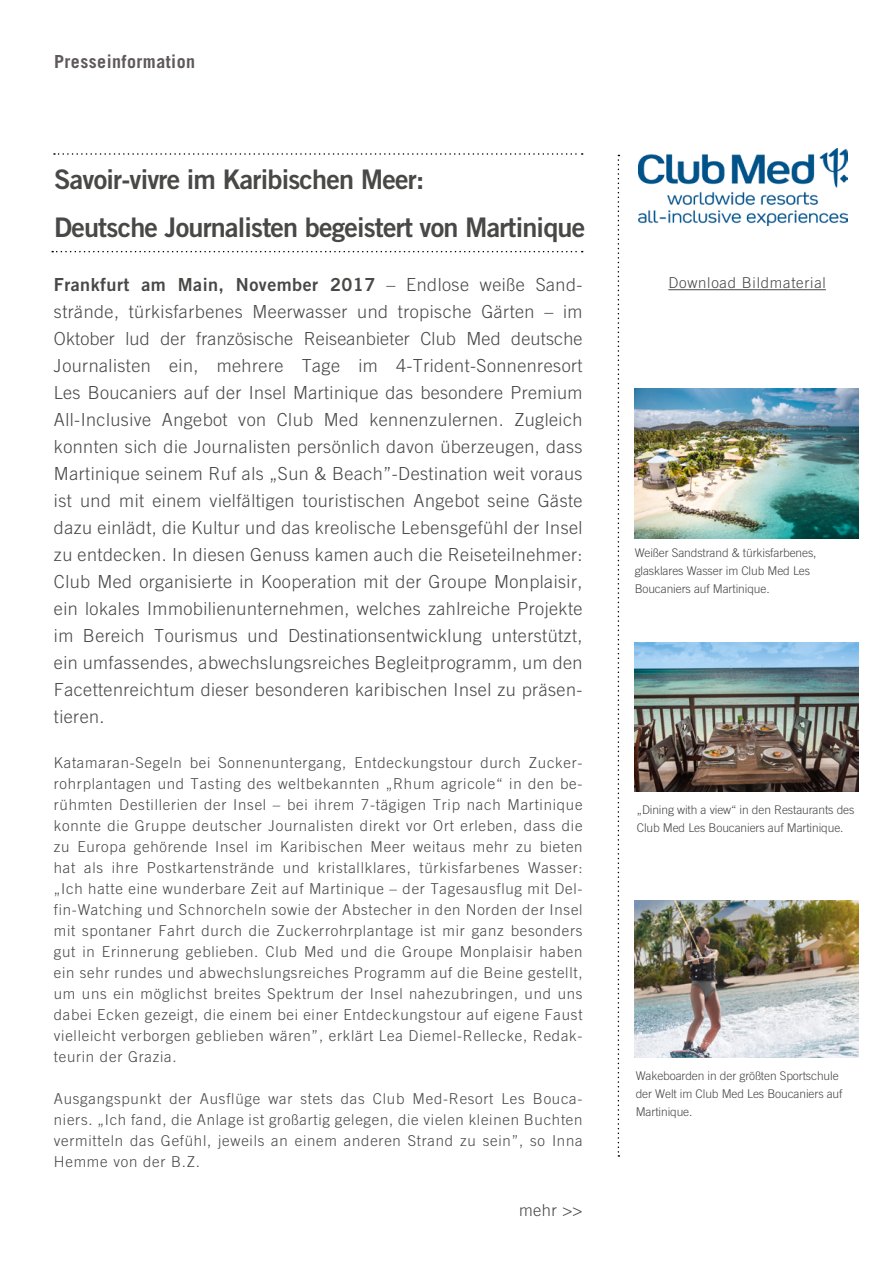
<style>
.page{position:relative;width:893px;height:1263px;background:#fff}
.page>*{position:absolute;margin:0;border:0;box-sizing:border-box;transform-origin:0 0}
.t1{font:27px/47.5px "Trade Gothic LT Bold Two";letter-spacing:-.03em;color:#484847}
.t2{font:300 18px/27px "Trade Gothic LT";letter-spacing:.025em;color:#484847;text-align:justify}
.t3{font:18px "Trade Gothic LT Bold Two";letter-spacing:.025em;color:#484847}
.t4{font:700 18px "Trade Gothic LT";letter-spacing:.025em;color:#5f5a5a}
.t5{font:300 16.5px "Trade Gothic LT";color:#484847}
.t6{font:300 15px/21px "Trade Gothic LT";letter-spacing:.05em;color:#484847;text-align:justify}
.t7{font:300 12px/18px "Trade Gothic LT";letter-spacing:-.01em;color:#484847}
.s1{font-family:"Trade Gothic LT";font-weight:300}
</style>
<div class="page">
<svg style="left:54px;top:153px;width:529px;height:2px"></svg>
<svg style="left:52px;top:251px;width:531px;height:1px"></svg>
<svg style="left:618px;top:155px;width:1px;height:1002px"></svg>
<img style="left:639px;top:149px;width:209px;height:76px">
<img style="left:635px;top:900px;width:223px;height:158px">
<img style="left:635px;top:389px;width:223px;height:149px">
<img style="left:635px;top:642px;width:223px;height:149px">
<hr style="left:668px;top:289px;width:158px;height:1px;background:#484847">
<p class="t4" style="left:54px;top:50px;width:143px">Presseinformation</p>
<h1 class="t1" style="left:54px;top:155px;width:532px">Savoir-vivre im Karibischen Meer:<br>Deutsche Journalisten begeistert von Martinique</h1>
<p class="t3" style="left:54px;top:273px;width:530px">Frankfurt am Main, November 2017 <span class="s1">– Endlose weiße Sand-</span></p>
<p class="t2" style="left:54px;top:298px;width:530px">strände, türkisfarbenes Meerwasser und tropische Gärten – im Oktober lud der französische Reiseanbieter Club Med deutsche Journalisten ein, mehrere Tage im 4-Trident-Sonnenresort Les Boucaniers auf der Insel Martinique das besondere Premium All-Inclusive Angebot von Club Med kennenzulernen. Zugleich konnten sich die Journalisten persönlich davon überzeugen, dass Martinique seinem Ruf als „Sun &amp; Beach”-Destination weit voraus ist und mit einem vielfältigen touristischen Angebot seine Gäste dazu einlädt, die Kultur und das kreolische Lebensgefühl der Insel zu entdecken. In diesen Genuss kamen auch die Reiseteilnehmer:<br>Club Med organisierte in Kooperation mit der Groupe Monplaisir, ein lokales Immobilienunternehmen, welches zahlreiche Projekte im Bereich Tourismus und Destinationsentwicklung unterstützt, ein umfassendes, abwechslungsreiches Begleitprogramm, um den Facettenreichtum dieser besonderen karibischen Insel zu präsen&shy;tieren.</p>
<p class="t6" style="left:54px;top:752px;width:530px">Katamaran-Segeln bei Sonnenuntergang, Entdeckungstour durch Zucker&shy;rohrplantagen und Tasting des weltbekannten „Rhum agricole“ in den be&shy;rühmten Destillerien der Insel – bei ihrem 7-tägigen Trip nach Martinique konnte die Gruppe deutscher Journalisten direkt vor Ort erleben, dass die zu Europa gehörende Insel im Karibischen Meer weitaus mehr zu bieten hat als ihre Postkartenstrände und kristallklares, türkisfarbenes Wasser: „Ich hatte eine wunderbare Zeit auf Martinique – der Tagesausflug mit Del&shy;fin-Watching und Schnorcheln sowie der Abstecher in den Norden der Insel mit spontaner Fahrt durch die Zuckerrohrplantage ist mir ganz besonders gut in Erinnerung geblieben. Club Med und die Groupe Monplaisir haben ein sehr rundes und abwechslungsreiches Programm auf die Beine gestellt, um uns ein möglichst breites Spektrum der Insel nahezubringen, und uns dabei Ecken gezeigt, die einem bei einer Entdeckungstour auf eigene Faust vielleicht verborgen geblieben wären”, erklärt Lea Diemel-Rellecke, Redak&shy;teurin der Grazia.</p>
<p class="t6" style="left:54px;top:1088px;width:530px">Ausgangspunkt der Ausflüge war stets das Club Med-Resort Les Bouca&shy;niers. „Ich fand, die Anlage ist großartig gelegen, die vielen kleinen Buchten vermitteln das Gefühl, jeweils an einem anderen Strand zu sein”, so Inna Hemme von der B.Z.</p>
<p class="t5" style="left:519px;top:1200px;width:65px">mehr &gt;&gt;</p>
<p class="t6" style="left:668px;top:272px;width:159px">Download Bildmaterial</p>
<p class="t7" style="left:635px;top:543px;width:183px">Weißer Sandstrand &amp; türkisfarbenes, glasklares Wasser im Club Med Les<br>Boucaniers auf Martinique.</p>
<p class="t7" style="left:637px;top:800px;width:219px">„Dining with a view“ in den Restaurants des<br>Club Med Les Boucaniers auf Martinique.</p>
<p class="t7" style="left:636px;top:1066px;width:208px">Wakeboarden in der größten Sportschule der Welt im Club Med Les Boucaniers auf<br>Martinique.</p>
</div>
